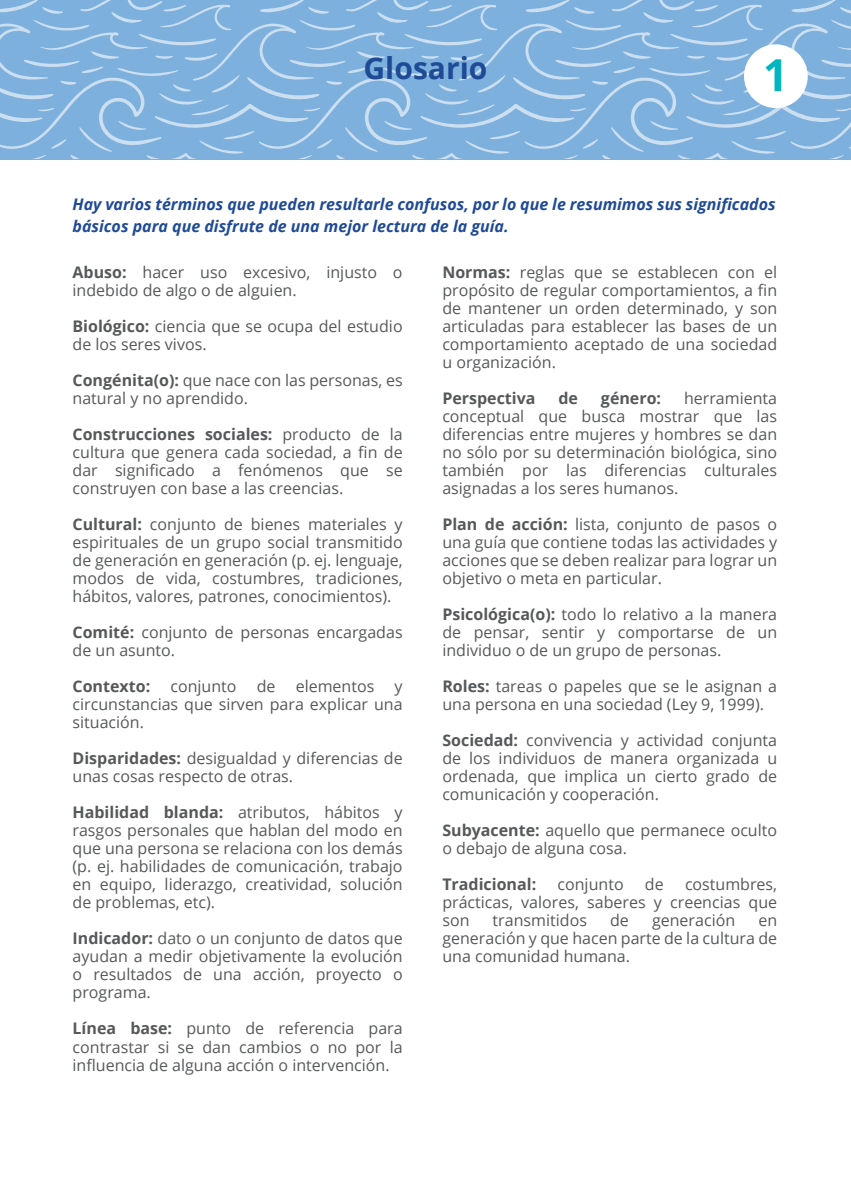
<style>
.page{position:relative;width:851px;height:1191px;background:#fff}
.page>*{position:absolute;margin:0;border:0;box-sizing:border-box;transform-origin:0 0}
.t1{font:700 44px "Open Sans";color:#00b6be}
.t2{font:700 30px "Open Sans";color:#1f4a95}
.t3{font:16px/18px "Open Sans";color:#57585a;text-align:justify}
.t4{font:italic 700 16px/22px "Open Sans";color:#1f4a95}
.t5{font:700 16px "Open Sans";color:#57585a}
.s1{font-weight:700}
</style>
<div class="page">
<svg style="left:0;top:0;width:850px;height:159px;background:#86b5df"></svg>
<div style="left:743px;top:44px;width:64px;height:64px;background:#fff;border-radius:50%"></div>
<h2 class="t2" style="left:363px;top:47px;width:125px">Glosario</h2>
<h1 class="t1" style="left:763px;top:44px;width:27px">1</h1>
<p class="t4" style="left:73px;top:192px;width:704px">Hay varios términos que pueden resultarle confusos, por lo que le resumimos sus significados básicos para que disfrute de una mejor lectura de la guía.</p>
<p class="t3" style="left:73px;top:263px;width:331px"><span class="s1">Abuso:</span> hacer uso excesivo, injusto o indebido de algo o de alguien.</p>
<p class="t3" style="left:73px;top:317px;width:331px"><span class="s1">Biológico:</span> ciencia que se ocupa del estudio de los seres vivos.</p>
<p class="t3" style="left:73px;top:371px;width:331px"><span class="s1">Congénita(o):</span> que nace con las personas, es natural y no aprendido.</p>
<p class="t3" style="left:73px;top:425px;width:331px"><span class="s1">Construcciones sociales:</span> producto de la cultura que genera cada sociedad, a fin de dar significado a fenómenos que se construyen con base a las creencias.</p>
<p class="t3" style="left:73px;top:515px;width:331px"><span class="s1">Cultural:</span> conjunto de bienes materiales y espirituales de un grupo social transmitido de generación en generación (p. ej. lenguaje, modos de vida, costumbres, tradiciones, hábitos, valores, patrones, conocimientos).</p>
<p class="t3" style="left:73px;top:623px;width:331px"><span class="s1">Comité:</span> conjunto de personas encargadas de un asunto.</p>
<p class="t5" style="left:73px;top:675px;width:79px">Contexto:</p>
<p class="t3" style="left:170px;top:677px;width:68px">conjunto</p>
<p class="t3" style="left:257px;top:677px;width:20px">de</p>
<p class="t3" style="left:296px;top:677px;width:80px">elementos</p>
<p class="t3" style="left:73px;top:677px;width:331px;text-indent:322px">y circunstancias que sirven para explicar una situación.</p>
<p class="t3" style="left:73px;top:749px;width:331px"><span class="s1">Disparidades:</span> desigualdad y diferencias de unas cosas respecto de otras.</p>
<p class="t3" style="left:73px;top:803px;width:331px"><span class="s1">Habilidad blanda:</span> atributos, hábitos y rasgos personales que hablan del modo en que una persona se relaciona con los demás (p. ej. habilidades de comunicación, trabajo en equipo, liderazgo, creatividad, solución de problemas, etc).</p>
<p class="t3" style="left:73px;top:929px;width:331px"><span class="s1">Indicador:</span> dato o un conjunto de datos que ayudan a medir objetivamente la evolución o resultados de una acción, proyecto o programa.</p>
<p class="t3" style="left:73px;top:1019px;width:331px"><span class="s1">Línea base:</span> punto de referencia para contrastar si se dan cambios o no por la influencia de alguna acción o intervención.</p>
<p class="t3" style="left:442px;top:263px;width:336px"><span class="s1">Normas:</span> reglas que se establecen con el propósito de regular comportamientos, a fin de mantener un orden determinado, y son articuladas para establecer las bases de un comportamiento aceptado de una sociedad u organización.</p>
<p class="t5" style="left:442px;top:387px;width:95px">Perspectiva</p>
<p class="t5" style="left:558px;top:387px;width:21px">de</p>
<p class="t5" style="left:601px;top:387px;width:62px">género:</p>
<p class="t3" style="left:442px;top:389px;width:336px;text-indent:242px">herramienta conceptual que busca mostrar que las diferencias entre mujeres y hombres se dan no sólo por su determinación biológica, sino también por las diferencias culturales asignadas a los seres humanos.</p>
<p class="t3" style="left:442px;top:515px;width:336px"><span class="s1">Plan de acción:</span> lista, conjunto de pasos o una guía que contiene todas las actividades y acciones que se deben realizar para lograr un objetivo o meta en particular.</p>
<p class="t3" style="left:442px;top:605px;width:336px"><span class="s1">Psicológica(o):</span> todo lo relativo a la manera de pensar, sentir y comportarse de un individuo o de un grupo de personas.</p>
<p class="t3" style="left:442px;top:677px;width:336px"><span class="s1">Roles:</span> tareas o papeles que se le asignan a una persona en una sociedad (Ley 9, 1999).</p>
<p class="t3" style="left:442px;top:731px;width:336px"><span class="s1">Sociedad:</span> convivencia y actividad conjunta de los individuos de manera organizada u ordenada, que implica un cierto grado de comunicación y cooperación.</p>
<p class="t3" style="left:442px;top:821px;width:336px"><span class="s1">Subyacente:</span> aquello que permanece oculto o debajo de alguna cosa.</p>
<p class="t5" style="left:442px;top:873px;width:95px">Tradicional:</p>
<p class="t3" style="left:557px;top:875px;width:68px">conjunto</p>
<p class="t3" style="left:644px;top:875px;width:20px">de</p>
<p class="t3" style="left:442px;top:875px;width:336px;text-indent:242px">costumbres, prácticas, valores, saberes y creencias que son</p>
<p class="t3" style="left:492px;top:911px;width:96px">transmitidos</p>
<p class="t3" style="left:610px;top:911px;width:20px">de</p>
<p class="t3" style="left:652px;top:911px;width:85px">generación</p>
<p class="t3" style="left:442px;top:911px;width:336px;text-indent:316px">en generación y que hacen parte de la cultura de una comunidad humana.</p>
</div>
